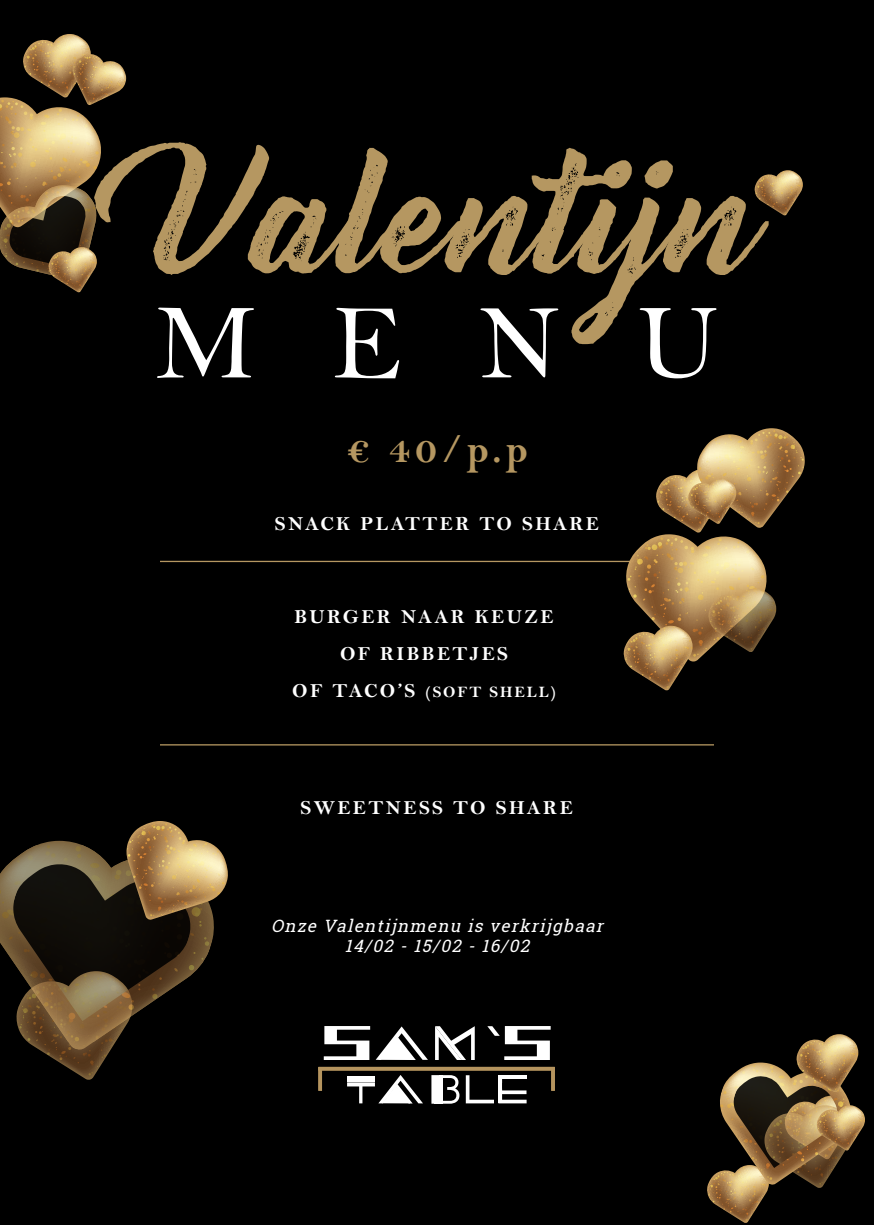
<style>
.page{position:relative;width:874px;height:1225px;background:#fff}
.page>*{position:absolute;margin:0;border:0;box-sizing:border-box;transform-origin:0 0}
.t1{font:152.8px "Bernadette Rough";color:#b59761}
.t2{font:108.4px "Bell";color:#fff}
.t3{font:40px "Bell MT Bold";color:#b59761}
.t4{font:20px/36.8px "Bell MT Bold";letter-spacing:.12em;color:#fff;text-align:center}
.t5{font:italic 17px/20px "Roboto Slab";color:#fff;text-align:center}
.t6{font:16px "Bell MT Bold";letter-spacing:.12em;color:#fff}
.s1{font-size:20px}
</style>
<div class="page">
<div style="left:0;top:0;width:873px;height:1225px;background:#000"></div>
<hr style="left:160px;top:561px;width:553px;height:1px;background:#b59761">
<svg style="left:623px;top:428px;width:181px;height:262px"></svg>
<svg style="left:754px;top:170px;width:48px;height:45px"></svg>
<svg style="left:0;top:34px;width:126px;height:258px"></svg>
<svg style="left:435px;top:1026px;width:39px;height:34px"></svg>
<svg style="left:487px;top:1026px;width:63px;height:34px"></svg>
<div style="left:539px;top:1042px;width:8px;height:15px;background:#fff"></div>
<div style="left:507px;top:1028px;width:8px;height:13px;background:#fff"></div>
<svg style="left:323px;top:1026px;width:105px;height:34px"></svg>
<svg style="left:318px;top:1067px;width:236px;height:36px"></svg>
<hr style="left:498px;top:1075px;width:28px;height:4px;background:#fff">
<svg style="left:707px;top:1034px;width:157px;height:189px"></svg>
<svg style="left:0;top:821px;width:228px;height:259px"></svg>
<hr style="left:160px;top:744px;width:553px;height:1px;background:#b59761">
<h1 class="t1" style="left:141px;top:94px;width:623px">Valentijn</h1>
<h2 class="t2" style="left:155px;top:278px;width:565px">MENU</h2>
<h3 class="t3" style="left:347px;top:425px;width:182px">€ 40/p.p</h3>
<p class="t4" style="left:275px;top:505px;width:325px">SNACK PLATTER TO SHARE</p>
<p class="t4" style="left:294px;top:598px;width:260px">BURGER NAAR KEUZE<br>OF RIBBETJES</p>
<p class="t6" style="left:292px;top:682px;width:265px"><span class="s1">OF TACO’S</span> (SOFT SHELL)</p>
<p class="t4" style="left:300px;top:789px;width:274px">SWEETNESS TO SHARE</p>
<p class="t5" style="left:271px;top:915px;width:338px">Onze Valentijnmenu is verkrijgbaar<br>14/02 - 15/02 - 16/02</p>
</div>
